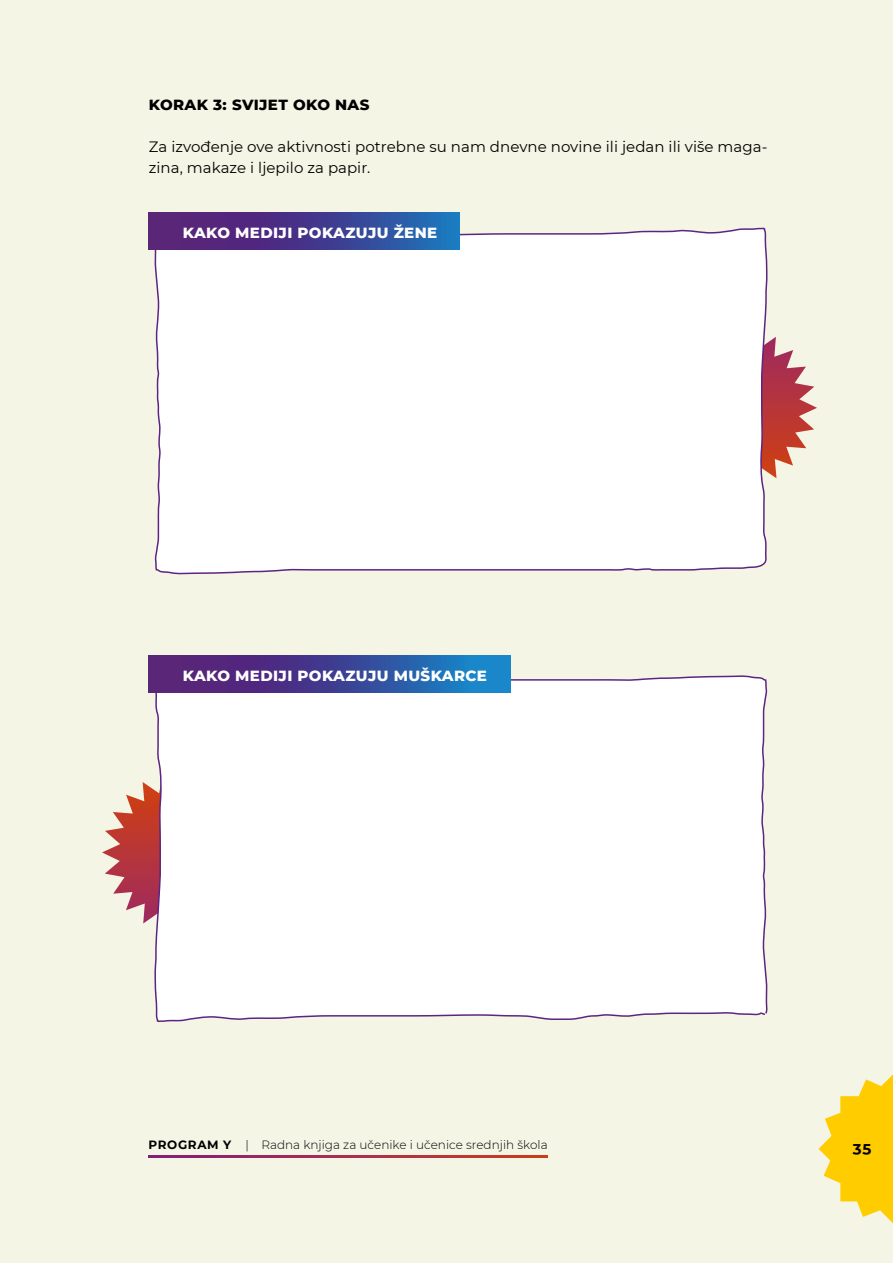
<style>
.page{position:relative;width:893px;height:1263px;background:#f5f5e6}
.page>*{position:absolute;margin:0;border:0;box-sizing:border-box;transform-origin:0 0}
.t1{font:15px/21px "Montserrat";letter-spacing:.005em;color:#000}
.t2{font:800 15px "Montserrat";letter-spacing:.025em;color:#fff}
.t3{font:800 15px "Montserrat";letter-spacing:.025em;color:#000}
.t4{font:700 15px "Montserrat";color:#000}
.t5{font:300 12px "Montserrat";letter-spacing:.005em;color:#000}
.s1{font-weight:700}
</style>
<div class="page">
<svg style="left:819px;top:1074px;width:74px;height:149px"></svg>
<svg style="left:149px;top:1156px;width:398px;height:1px"></svg>
<svg style="left:769px;top:337px;width:48px;height:142px"></svg>
<svg style="left:102px;top:782px;width:51px;height:142px"></svg>
<div style="left:154px;top:226px;width:615px;height:349px;background:#fff"></div>
<div style="left:153px;top:674px;width:615px;height:348px;background:#fff"></div>
<svg style="left:149px;top:213px;width:310px;height:37px;background:#413e8f"></svg>
<svg style="left:149px;top:656px;width:361px;height:37px;background:#3b4898"></svg>
<p class="t3" style="left:149px;top:94px;width:222px">KORAK 3: SVIJET OKO NAS</p>
<p class="t1" style="left:149px;top:136px;width:620px">Za izvođenje ove aktivnosti potrebne su nam dnevne novine ili jedan ili više maga&shy;zina, makaze i ljepilo za papir.</p>
<p class="t2" style="left:183px;top:221px;width:256px">KAKO MEDIJI POKAZUJU ŽENE</p>
<p class="t2" style="left:183px;top:664px;width:306px">KAKO MEDIJI POKAZUJU MUŠKARCE</p>
<p class="t5" style="left:148px;top:1136px;width:401px"><span class="s1">PROGRAM Y</span> | Radna knjiga za učenike i učenice srednjih škola</p>
<p class="t4" style="left:853px;top:1136px;width:20px">35</p>
</div>
